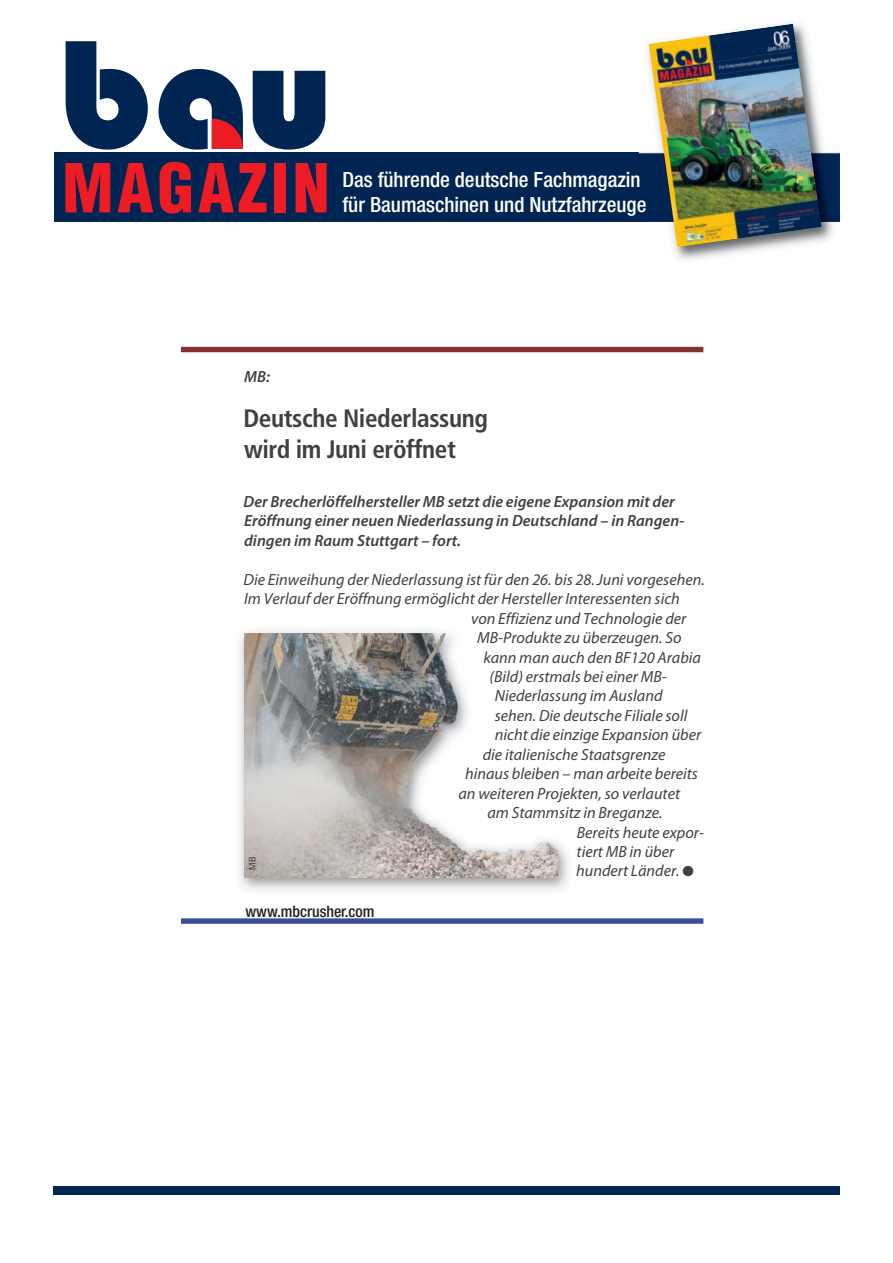
<style>
.page{position:relative;width:893px;height:1263px;background:#fff}
.page>*{position:absolute;margin:0;border:0;box-sizing:border-box;transform-origin:0 0}
.t1{font:25.2px/30.3px "Frutiger Bold Cn+ZKZFMO";letter-spacing:-.015em;color:#404040}
.t2{font:500 condensed 21px/25.5px "Helvetica Neue";color:#fff}
.t3{font:16.2px "Myriad Pro It+NQEBPG";color:#404040}
.t4{font:16.2px/19.5px "Myriad Pro Semibold It+DVNTSW";color:#404040}
.t5{font:500 condensed 15.75px "Helvetica Neue";color:#231f20}
.t6{font:9px "AG Buch BQ Light+LNZRZX";color:#231f20}
</style>
<div class="page">
<div style="left:55px;top:153px;width:785px;height:69px;background:#002552"></div>
<svg style="left:66px;top:41px;width:82px;height:109px"></svg>
<svg style="left:159px;top:69px;width:84px;height:81px"></svg>
<svg style="left:253px;top:71px;width:72px;height:79px"></svg>
<svg style="left:65px;top:163px;width:45px;height:49px"></svg>
<svg style="left:118px;top:163px;width:35px;height:49px"></svg>
<svg style="left:160px;top:162px;width:31px;height:52px"></svg>
<svg style="left:198px;top:163px;width:68px;height:49px"></svg>
<div style="left:274px;top:163px;width:12px;height:49px;background:#ed1c24"></div>
<svg style="left:296px;top:163px;width:31px;height:49px;background:#c61d2b"></svg>
<img style="left:674px;top:222px;width:159px;height:38px">
<img style="left:623px;top:44px;width:217px;height:178px">
<img style="left:649px;top:24px;width:172px;height:223px">
<div style="left:53px;top:1186px;width:787px;height:9px;background:#002552"></div>
<img style="left:239px;top:630px;width:330px;height:261px">
<img style="left:244px;top:634px;width:313px;height:243px">
<div style="left:181px;top:347px;width:522px;height:5px;background:#853035"></div>
<div style="left:181px;top:918px;width:522px;height:6px;background:#384e9b"></div>
<p class="t2" style="left:342px;top:168px;width:305px">Das führende deutsche Fachmagazin für Baumaschinen und Nutzfahrzeuge</p>
<p class="t4" style="left:244px;top:368px;width:27px">MB:</p>
<h1 class="t1" style="left:243px;top:405px;width:246px">Deutsche Niederlassung wird im Juni eröffnet</h1>
<p class="t4" style="left:244px;top:493px;width:442px">Der Brecherlöffelhersteller MB setzt die eigene Expansion mit der<br>Eröffnung einer neuen Niederlassung in Deutschland – in Rangen&shy;dingen im Raum Stuttgart – fort.</p>
<p class="t3" style="left:244px;top:573px;width:463px">Die Einweihung der Niederlassung ist für den 26. bis 28. Juni vorgesehen.</p>
<p class="t3" style="left:244px;top:592px;width:437px">Im Verlauf der Eröffnung ermöglicht der Hersteller Interessenten sich</p>
<p class="t3" style="left:471px;top:612px;width:217px">von Effizienz und Technologie der</p>
<p class="t3" style="left:477px;top:631px;width:206px">MB-Produkte zu überzeugen. So</p>
<p class="t3" style="left:483px;top:651px;width:219px">kann man auch den BF120 Arabia</p>
<p class="t3" style="left:489px;top:670px;width:179px">(Bild) erstmals bei einer MB-</p>
<p class="t3" style="left:495px;top:690px;width:169px">Niederlassung im Ausland</p>
<p class="t3" style="left:495px;top:709px;width:194px">sehen. Die deutsche Filiale soll</p>
<p class="t3" style="left:495px;top:728px;width:208px">nicht die einzige Expansion über</p>
<p class="t3" style="left:483px;top:748px;width:184px">die italienische Staatsgrenze</p>
<p class="t3" style="left:465px;top:767px;width:234px">hinaus bleiben – man arbeite bereits</p>
<p class="t3" style="left:458px;top:787px;width:223px">an weiteren Projekten, so verlautet</p>
<p class="t3" style="left:487px;top:806px;width:177px">am Stamm sitz in Breganze.</p>
<p class="t3" style="left:577px;top:826px;width:129px">Bereits heute expor-</p>
<p class="t3" style="left:577px;top:845px;width:99px">tiert MB in über</p>
<p class="t3" style="left:576px;top:865px;width:119px">hundert Länder. ●</p>
<p class="t6" style="left:247px;top:870px;width:15px;rotate:-90deg">MB</p>
<p class="t5" style="left:245px;top:906px;width:131px">www.mbcrusher.com</p>
</div>
